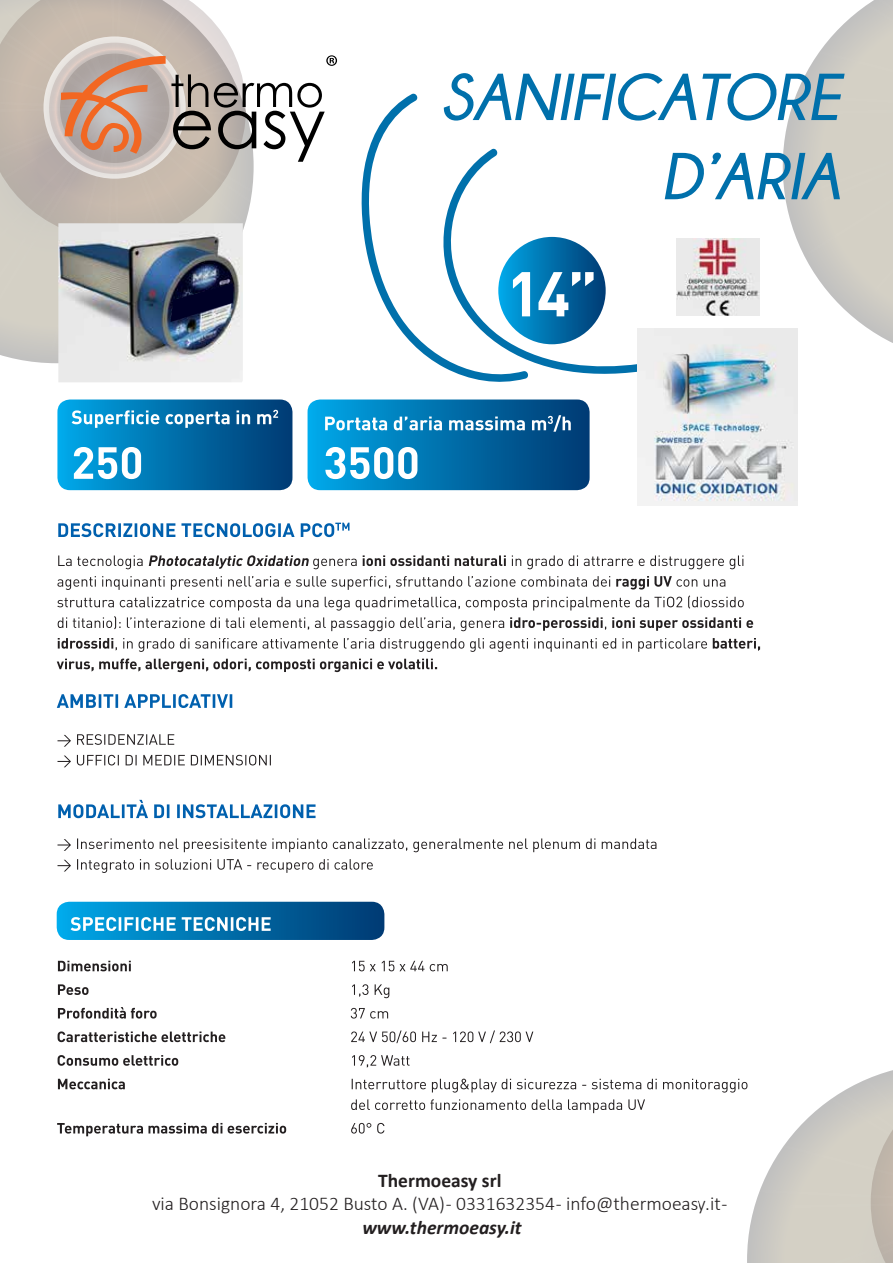
<style>
.page{position:relative;width:893px;height:1263px;background:#fff}
.page>*{position:absolute;margin:0;border:0;box-sizing:border-box;transform-origin:0 0}
.t1{font:italic 700 66px/79.2px "Champagne&Limousines";color:#0070ab;text-align:right}
.t2{font:300 19.5px "Calibri";color:#231f20}
.t3{font:italic 700 19.5px "Calibri";color:#231f20}
.t4{font:700 19.5px "Calibri";color:#231f20}
</style>
<div class="page">
<svg style="left:0;top:0;width:338px;height:364px"></svg>
<svg style="left:44px;top:36px;width:142px;height:143px"></svg>
<svg style="left:61px;top:55px;width:276px;height:107px"></svg>
<svg style="left:738px;top:0;width:155px;height:343px"></svg>
<svg style="left:530px;top:236px;width:107px;height:138px"></svg>
<svg style="left:361px;top:93px;width:169px;height:289px"></svg>
<img style="left:58px;top:223px;width:185px;height:159px">
<svg style="left:57px;top:399px;width:235px;height:91px"></svg>
<svg style="left:308px;top:399px;width:282px;height:91px"></svg>
<svg style="left:58px;top:961px;width:73px;height:10px"></svg>
<svg style="left:352px;top:961px;width:96px;height:10px"></svg>
<svg style="left:58px;top:984px;width:31px;height:11px"></svg>
<svg style="left:352px;top:984px;width:37px;height:14px"></svg>
<svg style="left:58px;top:1007px;width:99px;height:11px"></svg>
<svg style="left:351px;top:1008px;width:37px;height:10px"></svg>
<svg style="left:58px;top:1031px;width:167px;height:11px"></svg>
<svg style="left:351px;top:1030px;width:182px;height:13px"></svg>
<svg style="left:58px;top:1055px;width:120px;height:11px"></svg>
<svg style="left:58px;top:1079px;width:67px;height:10px"></svg>
<svg style="left:57px;top:1123px;width:229px;height:13px"></svg>
<svg style="left:351px;top:1055px;width:542px;height:208px"></svg>
<svg style="left:57px;top:902px;width:327px;height:38px"></svg>
<div style="left:498px;top:237px;width:108px;height:107px;background:linear-gradient(to right,#00a6e6,#064076);border-radius:54px"></div>
<svg style="left:513px;top:272px;width:81px;height:44px"></svg>
<svg style="left:58px;top:523px;width:292px;height:14px"></svg>
<svg style="left:58px;top:800px;width:258px;height:18px"></svg>
<svg style="left:57px;top:694px;width:175px;height:14px"></svg>
<svg style="left:58px;top:555px;width:85px;height:14px"></svg>
<svg style="left:149px;top:555px;width:208px;height:14px"></svg>
<svg style="left:363px;top:555px;width:143px;height:11px"></svg>
<svg style="left:512px;top:555px;width:231px;height:14px"></svg>
<svg style="left:57px;top:576px;width:696px;height:55px"></svg>
<svg style="left:58px;top:638px;width:649px;height:14px"></svg>
<svg style="left:713px;top:638px;width:47px;height:13px"></svg>
<svg style="left:57px;top:659px;width:380px;height:13px"></svg>
<svg style="left:58px;top:734px;width:116px;height:13px"></svg>
<svg style="left:58px;top:755px;width:213px;height:12px"></svg>
<svg style="left:58px;top:838px;width:598px;height:14px"></svg>
<svg style="left:58px;top:859px;width:315px;height:14px"></svg>
<img style="left:637px;top:328px;width:161px;height:177px">
<img style="left:677px;top:239px;width:82px;height:77px">
<svg style="left:171px;top:283px;width:62px;height:39px"></svg>
<h1 class="t1" style="left:440px;top:57px;width:402px">SANIFICATORE<br>D’ARIA</h1>
<p class="t4" style="left:378px;top:1166px;width:125px">Thermoeasy srl</p>
<p class="t2" style="left:152px;top:1192px;width:577px">via Bonsignora 4, 21052 Busto A. (VA)- 0331632354- info@thermoeasy.it-</p>
<p class="t3" style="left:362px;top:1213px;width:161px">www.thermoeasy.it</p>
</div>
